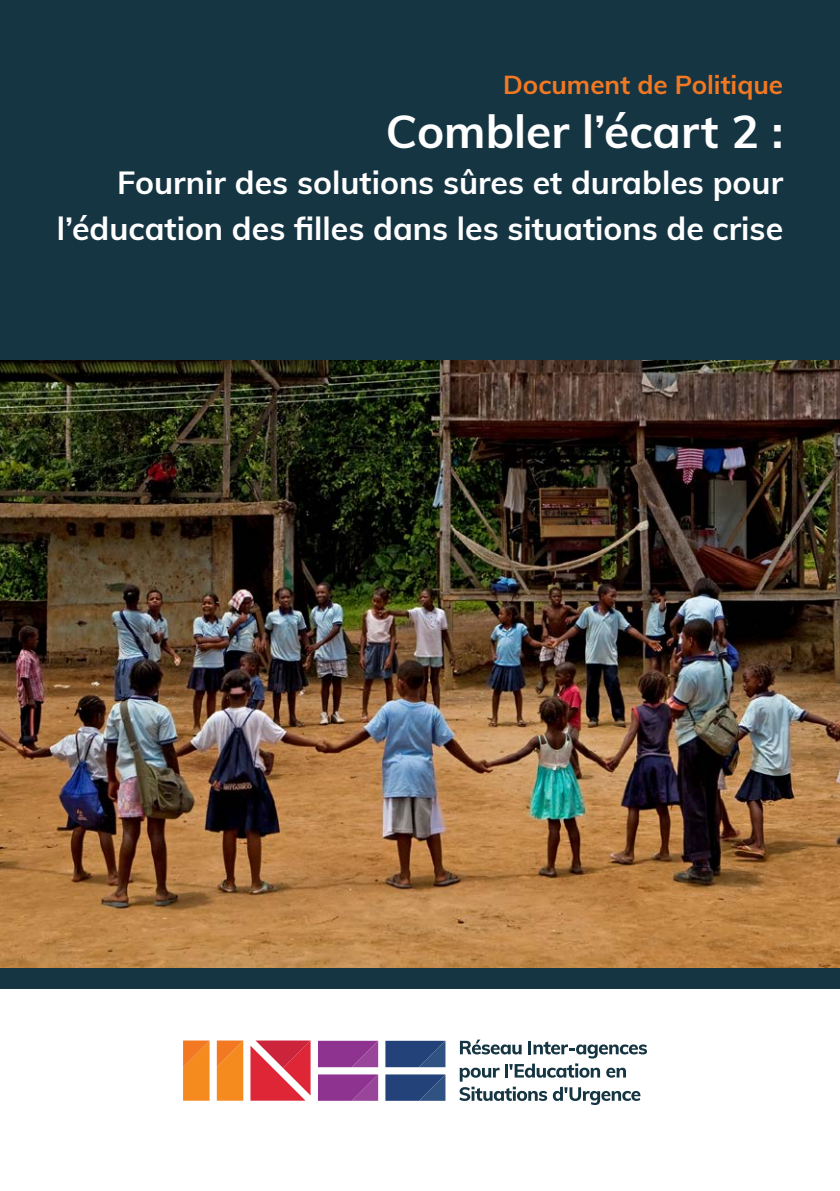
<style>
.page{position:relative;width:840px;height:1191px;background:#fff}
.page>*{position:absolute;margin:0;border:0;box-sizing:border-box;transform-origin:0 0}
.t1{font:700 46px "Muli";color:#fff}
.t2{font:700 32px/46px "Muli";color:#fff;text-align:right}
.t3{font:700 26px "Muli";color:#f27822}
</style>
<div class="page">
<div style="left:0;top:0;width:839px;height:988px;background:#163543"></div>
<img style="left:0;top:361px;width:839px;height:606px">
<svg style="left:217px;top:1040px;width:26px;height:60px;background:#f48722"></svg>
<svg style="left:250px;top:1040px;width:60px;height:60px;background:#e04c5b"></svg>
<svg style="left:318px;top:1040px;width:60px;height:27px;background:#943d96"></svg>
<svg style="left:318px;top:1074px;width:60px;height:26px;background:#933a94"></svg>
<svg style="left:385px;top:1040px;width:60px;height:27px;background:#2f4c80"></svg>
<svg style="left:385px;top:1074px;width:60px;height:26px;background:#2c4a7f"></svg>
<svg style="left:183px;top:1040px;width:26px;height:60px;background:#f48722"></svg>
<svg style="left:459px;top:1039px;width:187px;height:66px"></svg>
<p class="t3" style="left:503px;top:66px;width:281px">Document de Politique</p>
<p class="t1" style="left:386px;top:98px;width:398px">Combler l’écart 2 :</p>
<p class="t2" style="left:57px;top:158px;width:727px">Fournir des solutions sûres et durables pour l’éducation des filles dans les situations de crise</p>
</div>
